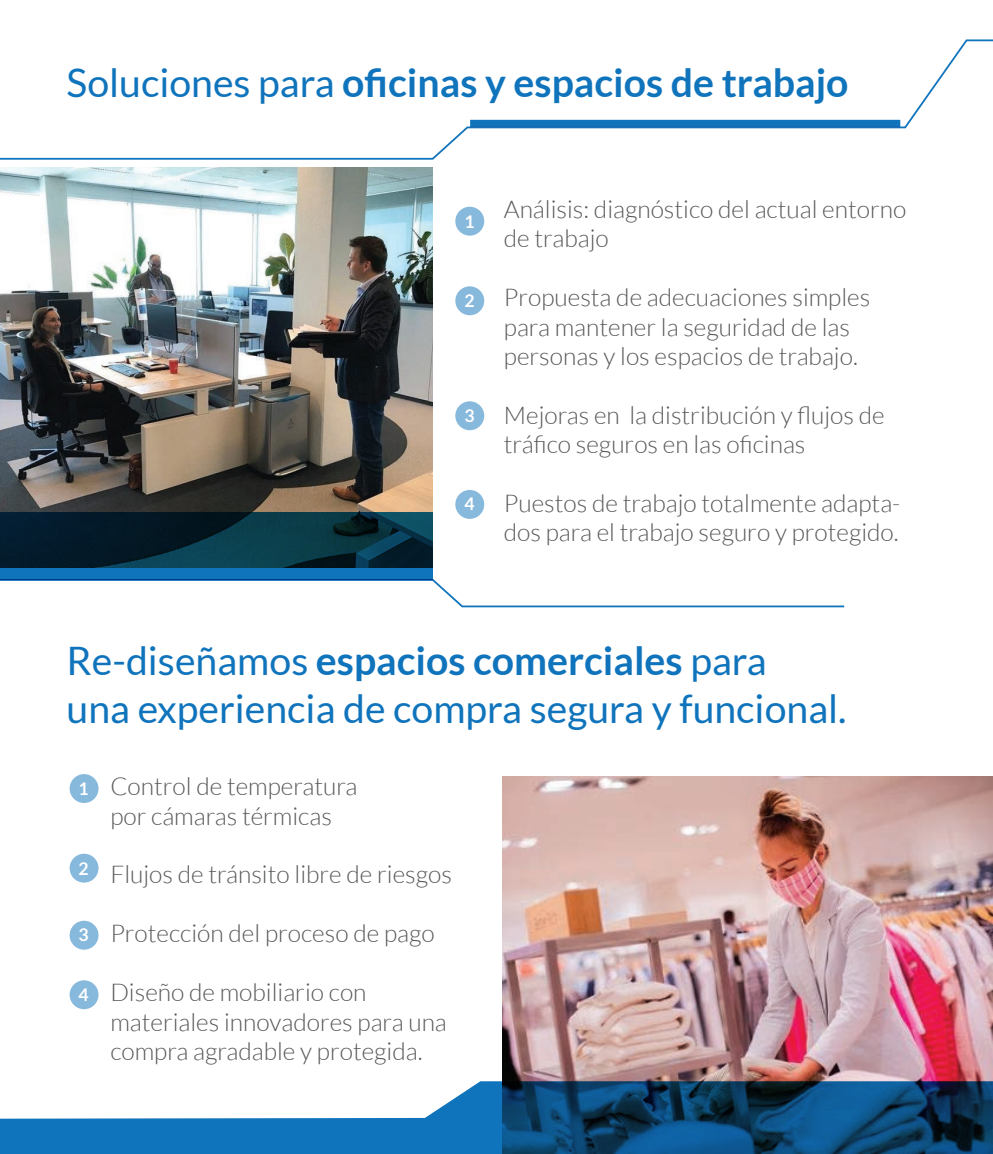
<style>
.page{position:relative;width:993px;height:1154px;background:#fff}
.page>*{position:absolute;margin:0;border:0;box-sizing:border-box;transform-origin:0 0}
.t1{font:39.2px/47.1px "Lato";color:#1074bc}
.t2{font:700 39.2px "Lato";color:#1074bc}
.t3{font:300 24.5px/29.4px "Lato";color:#57585a}
.t4{font:700 17.5px "Lato";color:#fff}
.s1{font-weight:400}
.s2{font-weight:700}
</style>
<div class="page">
<img style="left:502px;top:776px;width:490px;height:304px">
<svg style="left:0;top:1080px;width:992px;height:73px"></svg>
<svg style="left:0;top:39px;width:992px;height:121px"></svg>
<svg style="left:0;top:579px;width:845px;height:29px"></svg>
<div style="left:455px;top:207px;width:29px;height:28px;background:#87b9dd;border-radius:50%"></div>
<div style="left:455px;top:286px;width:29px;height:29px;background:#87b9dd;border-radius:50%"></div>
<div style="left:455px;top:401px;width:29px;height:29px;background:#87b9dd;border-radius:50%"></div>
<div style="left:455px;top:490px;width:29px;height:28px;background:#87b9dd;border-radius:50%"></div>
<div style="left:70px;top:773px;width:28px;height:29px;background:#87b9dd;border-radius:50%"></div>
<div style="left:70px;top:853px;width:28px;height:29px;background:#87b9dd;border-radius:50%"></div>
<div style="left:70px;top:920px;width:28px;height:29px;background:#87b9dd;border-radius:50%"></div>
<div style="left:70px;top:980px;width:28px;height:28px;background:#87b9dd;border-radius:50%"></div>
<div style="left:470px;top:120px;width:430px;height:7px;background:#1074bc"></div>
<img style="left:0;top:168px;width:432px;height:344px">
<svg style="left:0;top:512px;width:433px;height:67px"></svg>
<h1 class="t2" style="left:66px;top:60px;width:783px"><span class="s1">Soluciones para</span> oficinas y espacios de trabajo</h1>
<p class="t4" style="left:464px;top:211px;width:12px">1</p>
<p class="t4" style="left:464px;top:291px;width:12px">2</p>
<p class="t4" style="left:464px;top:405px;width:12px">3</p>
<p class="t4" style="left:464px;top:493px;width:12px">4</p>
<p class="t3" style="left:503px;top:194px;width:403px">Análisis: diagnóstico del actual entorno de trabajo</p>
<p class="t3" style="left:503px;top:282px;width:368px">Propuesta de adecuaciones simples para mantener la seguridad de las personas y los espacios de trabajo.</p>
<p class="t3" style="left:503px;top:400px;width:382px">Mejoras en la distribución y flujos de tráfico seguros en las oficinas</p>
<p class="t3" style="left:503px;top:488px;width:398px">Puestos de trabajo totalmente adapta&shy;dos para el trabajo seguro y protegido.</p>
<h1 class="t1" style="left:66px;top:637px;width:781px">Re-diseñamos <span class="s2">espacios comerciales</span> para<br>una experiencia de compra segura y funcional.</h1>
<p class="t4" style="left:79px;top:778px;width:12px">1</p>
<p class="t4" style="left:79px;top:858px;width:12px">2</p>
<p class="t4" style="left:79px;top:924px;width:12px">3</p>
<p class="t4" style="left:79px;top:983px;width:12px">4</p>
<p class="t3" style="left:110px;top:771px;width:248px">Control de temperatura por cámaras térmicas</p>
<p class="t3" style="left:110px;top:859px;width:343px">Flujos de tránsito libre de riesgos</p>
<p class="t3" style="left:110px;top:918px;width:326px">Protección del proceso de pago</p>
<p class="t3" style="left:110px;top:977px;width:338px">Diseño de mobiliario con materiales innovadores para una compra agradable y protegida.</p>
</div>
